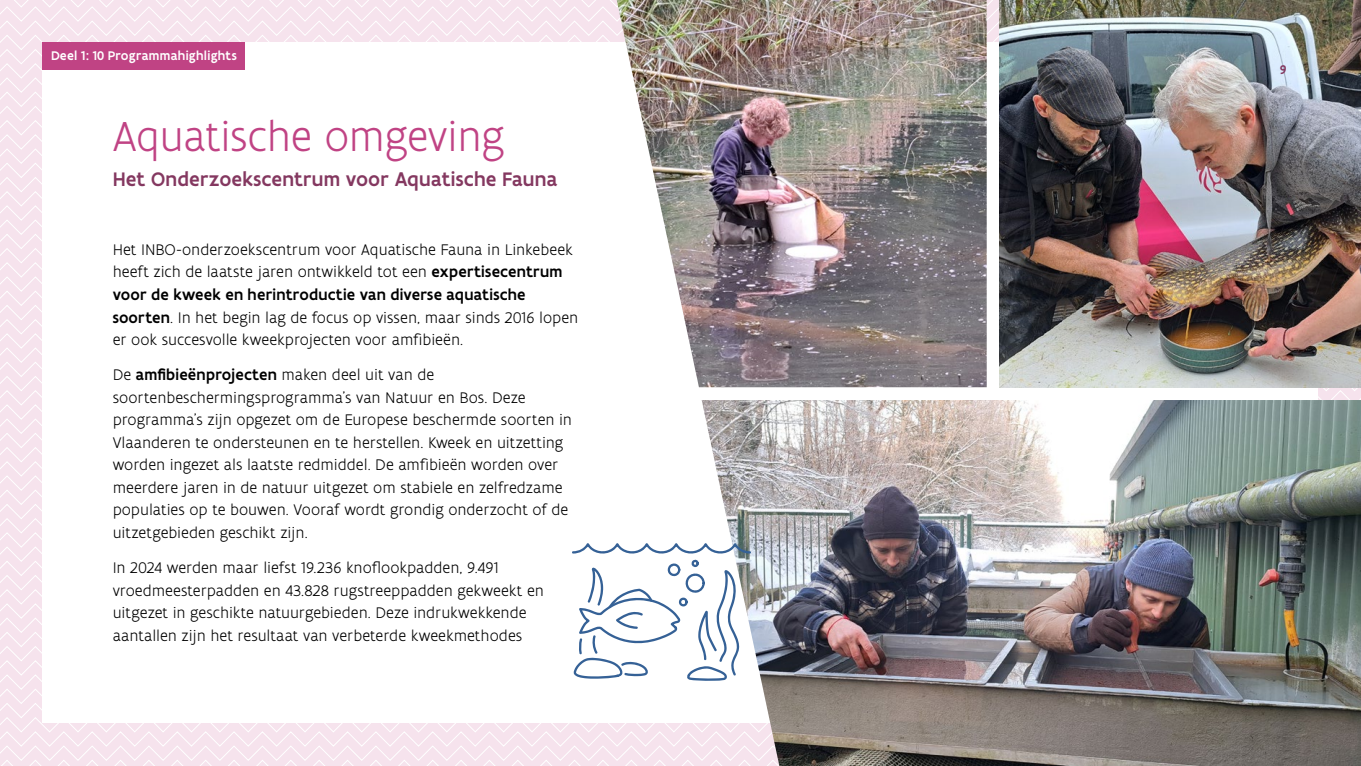
<style>
.page{position:relative;width:1361px;height:766px;background:#fff}
.page>*{position:absolute;margin:0;border:0;box-sizing:border-box;transform-origin:0 0}
.t1{font:300 45px "Flanders Art Sans";letter-spacing:-.015em;color:#c04384}
.t2{font:500 21px "Flanders Art Sans";letter-spacing:.005em;color:#843860}
.t3{font:300 16.5px/22.5px "Flanders Art Sans";letter-spacing:-.005em;color:#000}
.t4{font:500 13.5px "Flanders Art Sans";letter-spacing:.02em;color:#fff}
.t5{font:500 13.5px "Flanders Art Sans";color:#843860}
.s1{font-weight:500}
</style>
<div class="page">
<img style="left:0;top:0;width:1361px;height:765px">
<p class="t4" style="left:51px;top:47px;width:187px">Deel 1: 10 Programmahighlights</p>
<h1 class="t1" style="left:113px;top:109px;width:393px">Aquatische omgeving</h1>
<p class="t2" style="left:113px;top:166px;width:446px">Het Onderzoekscentrum voor Aquatische Fauna</p>
<p class="t3" style="left:113px;top:238px;width:467px">Het INBO-onderzoekscentrum voor Aquatische Fauna in Linkebeek heeft zich de laatste jaren ontwikkeld tot een <span class="s1">expertisecentrum voor de kweek en herintroductie van diverse aquatische soorten</span>. In het begin lag de focus op vissen, maar sinds 2016 lopen er ook succesvolle kweekprojecten voor amfibieën.</p>
<p class="t3" style="left:113px;top:363px;width:461px">De <span class="s1">amfibieënprojecten</span> maken deel uit van de soortenbeschermingsprogramma’s van Natuur en Bos. Deze programma’s zijn opgezet om de Europese beschermde soorten in Vlaanderen te ondersteunen en te herstellen. Kweek en uitzetting worden ingezet als laatste redmiddel. De amfibieën worden over meerdere jaren in de natuur uitgezet om stabiele en zelfredzame populaties op te bouwen. Vooraf wordt grondig onderzocht of de uitzetgebieden geschikt zijn.</p>
<p class="t3" style="left:113px;top:556px;width:433px">In 2024 werden maar liefst 19.236 knoflookpadden, 9.491 vroedmeesterpadden en 43.828 rugstreeppadden gekweekt en uitgezet in geschikte natuurgebieden. Deze indrukwekkende aantallen zijn het resultaat van verbeterde kweekmethodes</p>
<p class="t5" style="left:1279px;top:61px;width:8px">9</p>
</div>
